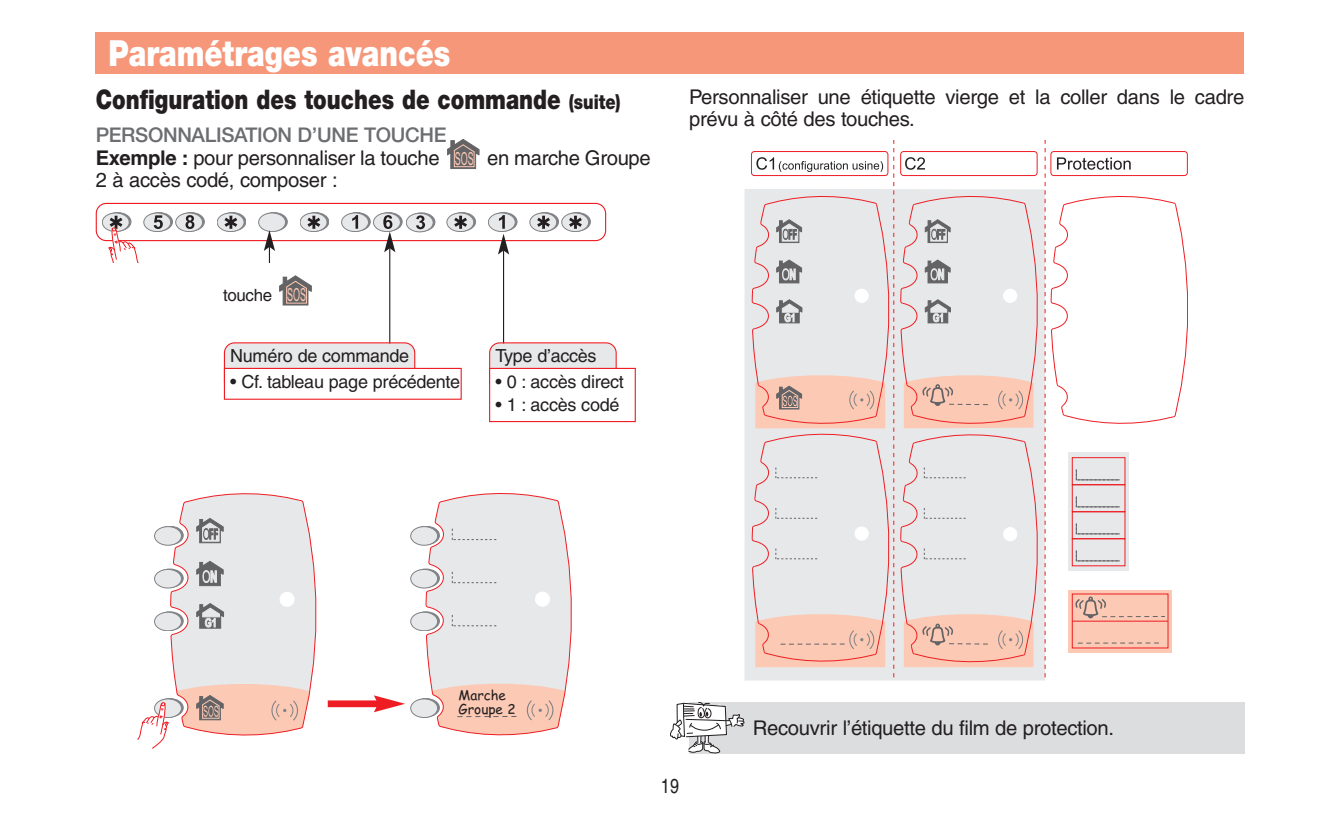
<style>
.page{position:relative;width:1340px;height:830px;background:#fff}
.page>*{position:absolute;margin:0;border:0;box-sizing:border-box;transform-origin:0 0}
.t1{font:900 36px "Helvetica Neue";color:#fff;scale:.8 1}
.t2{font:900 27px "Helvetica Neue";color:#231f20;scale:.8 1}
.t3{font:20.25px/22.5px "Helvetica";letter-spacing:-.015em;color:#231f20}
.t4{font:500 20.25px "Helvetica Neue";letter-spacing:-.015em;color:#6c6d70}
.t5{font:20.25px "Helvetica";letter-spacing:-.015em;color:#231f20;scale:.8 1}
.t6{font:18px "Helvetica";letter-spacing:-.015em;color:#231f20}
.t7{font:18px "Arial";color:#fcc9b4;scale:.5 1}
.t8{font:16.88px "Helvetica";letter-spacing:-.015em;color:#231f20}
.t9{font:13.5px/13.5px "Comic Sans MS";color:#231f20}
.s1{font-size:20.25px}
.s2{font-weight:700}
.s3{font-family:"Arial";font-size:18px;color:#fcc9b4}
</style>
<div class="page">
<svg style="left:426px;top:493px;width:145px;height:241px;background:#ebe0dd"></svg>
<div style="left:413px;top:698px;width:26px;height:18px;border:1px solid #808285;border-radius:50%"></div>
<div style="left:411px;top:698px;width:26px;height:19px;background:#e7e8e9;border-radius:50%"></div>
<div style="left:410px;top:698px;width:28px;height:19px;border:1px solid #808285;border-radius:50%"></div>
<svg style="left:413px;top:611px;width:26px;height:19px"></svg>
<div style="left:413px;top:611px;width:26px;height:19px;border:1px solid #808285;border-radius:50%"></div>
<div style="left:411px;top:612px;width:26px;height:18px;background:#e7e8e9;border-radius:50%"></div>
<div style="left:410px;top:611px;width:28px;height:19px;border:1px solid #808285;border-radius:50%"></div>
<svg style="left:413px;top:568px;width:26px;height:19px"></svg>
<div style="left:413px;top:568px;width:26px;height:19px;border:1px solid #808285;border-radius:50%"></div>
<div style="left:411px;top:569px;width:26px;height:18px;background:#e7e8e9;border-radius:50%"></div>
<div style="left:410px;top:569px;width:28px;height:19px;border:1px solid #808285;border-radius:50%"></div>
<div style="left:413px;top:526px;width:26px;height:18px;border:1px solid #808285;border-radius:50%"></div>
<div style="left:411px;top:526px;width:26px;height:19px;background:#e7e8e9;border-radius:50%"></div>
<div style="left:410px;top:526px;width:28px;height:19px;border:1px solid #808285;border-radius:50%"></div>
<div style="left:96px;top:32px;width:1148px;height:41px;background:#f6977a"></div>
<svg style="left:447px;top:139px;width:32px;height:30px"></svg>
<svg style="left:564px;top:212px;width:26px;height:19px"></svg>
<div style="left:563px;top:212px;width:27px;height:19px;border:1px solid #808285;border-radius:50%"></div>
<div style="left:561px;top:213px;width:27px;height:18px;background:#e7e8e9;border-radius:50%"></div>
<div style="left:561px;top:213px;width:27px;height:18px;border:1px solid #808285;border-radius:50%"></div>
<svg style="left:569px;top:215px;width:13px;height:14px"></svg>
<svg style="left:532px;top:212px;width:26px;height:19px"></svg>
<div style="left:532px;top:212px;width:26px;height:19px;border:1px solid #808285;border-radius:50%"></div>
<div style="left:530px;top:213px;width:26px;height:18px;background:#e7e8e9;border-radius:50%"></div>
<div style="left:529px;top:213px;width:28px;height:18px;border:1px solid #808285;border-radius:50%"></div>
<svg style="left:537px;top:215px;width:13px;height:14px"></svg>
<div style="left:490px;top:212px;width:27px;height:19px;background:#808285;border-radius:50%"></div>
<div style="left:490px;top:212px;width:27px;height:19px;border:1px solid #808285;border-radius:50%"></div>
<div style="left:488px;top:213px;width:27px;height:18px;background:#e7e8e9;border-radius:50%"></div>
<div style="left:488px;top:213px;width:27px;height:18px;border:1px solid #808285;border-radius:50%"></div>
<div style="left:449px;top:212px;width:26px;height:19px;background:#808285;border-radius:50%"></div>
<div style="left:449px;top:212px;width:26px;height:19px;border:1px solid #808285;border-radius:50%"></div>
<div style="left:447px;top:213px;width:27px;height:18px;background:#e7e8e9;border-radius:50%"></div>
<div style="left:447px;top:213px;width:27px;height:18px;border:1px solid #808285;border-radius:50%"></div>
<svg style="left:454px;top:215px;width:13px;height:14px"></svg>
<div style="left:408px;top:213px;width:27px;height:18px;background:#808285;border-radius:50%"></div>
<div style="left:408px;top:213px;width:27px;height:18px;border:1px solid #808285;border-radius:50%"></div>
<div style="left:406px;top:213px;width:27px;height:19px;background:#e7e8e9;border-radius:50%"></div>
<div style="left:406px;top:213px;width:27px;height:19px;border:1px solid #808285;border-radius:50%"></div>
<svg style="left:416px;top:215px;width:9px;height:14px"></svg>
<svg style="left:375px;top:212px;width:27px;height:19px"></svg>
<div style="left:375px;top:212px;width:27px;height:19px;border:1px solid #808285;border-radius:50%"></div>
<div style="left:373px;top:213px;width:27px;height:18px;background:#e7e8e9;border-radius:50%"></div>
<div style="left:373px;top:213px;width:27px;height:18px;border:1px solid #808285;border-radius:50%"></div>
<svg style="left:344px;top:212px;width:26px;height:19px"></svg>
<div style="left:343px;top:212px;width:27px;height:19px;border:1px solid #808285;border-radius:50%"></div>
<div style="left:341px;top:213px;width:27px;height:18px;background:#e7e8e9;border-radius:50%"></div>
<div style="left:341px;top:213px;width:27px;height:18px;border:1px solid #808285;border-radius:50%"></div>
<svg style="left:352px;top:215px;width:6px;height:13px"></svg>
<div style="left:302px;top:212px;width:27px;height:19px;background:#808285;border-radius:50%"></div>
<div style="left:302px;top:212px;width:27px;height:19px;border:1px solid #808285;border-radius:50%"></div>
<div style="left:300px;top:213px;width:27px;height:18px;background:#e7e8e9;border-radius:50%"></div>
<div style="left:300px;top:213px;width:27px;height:18px;border:1px solid #808285;border-radius:50%"></div>
<svg style="left:307px;top:215px;width:13px;height:14px"></svg>
<svg style="left:261px;top:212px;width:26px;height:19px"></svg>
<div style="left:261px;top:212px;width:26px;height:19px;border:1px solid #808285;border-radius:50%"></div>
<div style="left:259px;top:213px;width:26px;height:18px;background:#e7e8e9;border-radius:50%"></div>
<div style="left:258px;top:213px;width:28px;height:18px;border:1px solid #808285;border-radius:50%"></div>
<div style="left:219px;top:212px;width:27px;height:19px;background:#808285;border-radius:50%"></div>
<div style="left:219px;top:212px;width:27px;height:19px;border:1px solid #808285;border-radius:50%"></div>
<div style="left:217px;top:213px;width:27px;height:18px;background:#e7e8e9;border-radius:50%"></div>
<div style="left:217px;top:213px;width:27px;height:18px;border:1px solid #808285;border-radius:50%"></div>
<svg style="left:224px;top:215px;width:13px;height:14px"></svg>
<svg style="left:178px;top:212px;width:26px;height:19px"></svg>
<div style="left:178px;top:212px;width:26px;height:19px;border:1px solid #808285;border-radius:50%"></div>
<div style="left:176px;top:213px;width:26px;height:18px;background:#e7e8e9;border-radius:50%"></div>
<div style="left:176px;top:213px;width:27px;height:18px;border:1px solid #808285;border-radius:50%"></div>
<svg style="left:185px;top:215px;width:9px;height:14px"></svg>
<div style="left:146px;top:212px;width:26px;height:19px;background:#808285;border-radius:50%"></div>
<div style="left:146px;top:212px;width:26px;height:19px;border:1px solid #808285;border-radius:50%"></div>
<div style="left:144px;top:213px;width:27px;height:18px;background:#e7e8e9;border-radius:50%"></div>
<div style="left:144px;top:213px;width:27px;height:18px;border:1px solid #808285;border-radius:50%"></div>
<svg style="left:154px;top:215px;width:9px;height:14px"></svg>
<div style="left:104px;top:212px;width:27px;height:19px;border:1px solid #808285;border-radius:50%"></div>
<div style="left:102px;top:213px;width:27px;height:18px;background:#e7e8e9;border-radius:50%"></div>
<div style="left:102px;top:213px;width:27px;height:18px;border:1px solid #808285;border-radius:50%"></div>
<div style="left:328px;top:700px;width:52px;height:6px;background:#ee1d23"></div>
<svg style="left:374px;top:695px;width:31px;height:17px"></svg>
<div style="left:96px;top:203px;width:510px;height:38px;border:2px solid #ee1d23;border-radius:11px"></div>
<svg style="left:109px;top:215px;width:31px;height:47px"></svg>
<hr style="left:389px;top:248px;width:1px;height:113px;background:#231f20">
<svg style="left:383px;top:215px;width:12px;height:37px"></svg>
<div style="left:225px;top:343px;width:189px;height:48px;background:#e7e8e9;border-radius:10px"></div>
<div style="left:224px;top:342px;width:191px;height:50px;border:2px solid #ee1d23;border-radius:11px"></div>
<div style="left:225px;top:369px;width:235px;height:29px;background:#fff"></div>
<div style="left:224px;top:367px;width:238px;height:32px;border:1px solid #ee1d23"></div>
<hr style="left:503px;top:250px;width:1px;height:111px;background:#231f20">
<svg style="left:498px;top:215px;width:11px;height:39px"></svg>
<div style="left:490px;top:343px;width:125px;height:48px;background:#e7e8e9;border-radius:10px"></div>
<div style="left:489px;top:342px;width:127px;height:50px;border:2px solid #ee1d23;border-radius:11px"></div>
<div style="left:490px;top:369px;width:144px;height:52px;background:#fff"></div>
<div style="left:489px;top:367px;width:147px;height:55px;border:1px solid #ee1d23"></div>
<svg style="left:279px;top:275px;width:32px;height:30px"></svg>
<svg style="left:264px;top:230px;width:11px;height:33px"></svg>
<svg style="left:138px;top:493px;width:178px;height:255px"></svg>
<div style="left:689px;top:702px;width:555px;height:51px;background:#dcdddf"></div>
<svg style="left:670px;top:702px;width:74px;height:51px"></svg>
<div style="left:744px;top:189px;width:301px;height:491px;background:#e7e8e9"></div>
<div style="left:900px;top:151px;width:137px;height:25px;border:1px solid #ee1d23;border-radius:3px"></div>
<svg style="left:905px;top:157px;width:20px;height:13px"></svg>
<svg style="left:1044px;top:140px;width:143px;height:538px"></svg>
<svg style="left:900px;top:196px;width:137px;height:232px"></svg>
<svg style="left:751px;top:140px;width:143px;height:538px"></svg>
<svg style="left:900px;top:434px;width:137px;height:233px"></svg>
<h1 class="t1" style="left:108px;top:40px;width:429px">Paramétrages avancés</h1>
<h2 class="t2" style="left:96px;top:89px;width:657px">Configuration des touches de commande <span class="s1">(suite)</span></h2>
<p class="t4" style="left:96px;top:128px;width:352px">PERSONNALISATION D’UNE TOUCHE</p>
<p class="t3" style="left:96px;top:148px;width:345px"><span class="s2">Exemple :</span> pour personnaliser la touche</p>
<p class="t3" style="left:487px;top:148px;width:165px">en marche Groupe</p>
<p class="t3" style="left:96px;top:171px;width:243px">2 à accès codé, composer :</p>
<p class="t7" style="left:455px;top:148px;width:40px">SOS</p>
<p class="t8" style="left:223px;top:289px;width:85px">touche <span class="s3">SOS</span></p>
<p class="t6" style="left:230px;top:348px;width:180px">Numéro de commande</p>
<p class="t6" style="left:230px;top:375px;width:231px">• Cf. tableau page précédente</p>
<p class="t6" style="left:495px;top:348px;width:103px">Type d’accès</p>
<p class="t6" style="left:495px;top:375px;width:130px">• 0 : accès direct</p>
<p class="t6" style="left:495px;top:397px;width:125px">• 1 : accès codé</p>
<p class="t3" style="left:689px;top:87px;width:556px">Personnaliser une étiquette vierge et la coller dans le cadre prévu à côté des touches.</p>
<p class="t9" style="left:458px;top:688px;width:59px">Marche<br>Groupe 2</p>
<p class="t5" style="left:661px;top:778px;width:24px">19</p>
<p class="t3" style="left:753px;top:718px;width:363px">Recouvrir l’étiquette du film de protection.</p>
</div>
